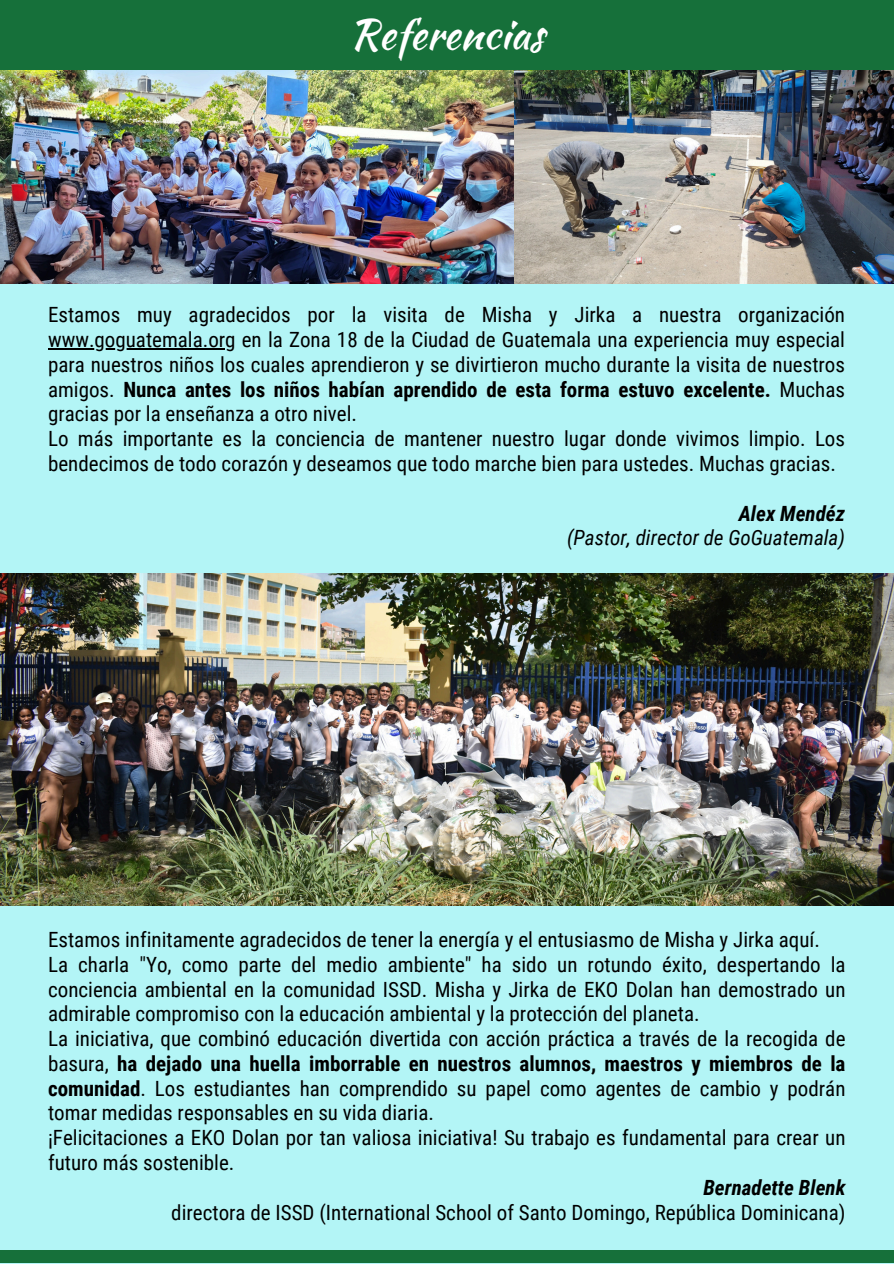
<style>
.page{position:relative;width:894px;height:1264px;background:#fff}
.page>*{position:absolute;margin:0;border:0;box-sizing:border-box;transform-origin:0 0}
.t1{font:41.7px "Kaushan Script";color:#fff}
.t2{font:21px/24.8px "Roboto Condensed";color:#000;text-align:justify}
.t3{font:italic 21px "Roboto Condensed";color:#000}
.t4{font:italic 700 21px "Roboto Condensed";color:#000}
.s1{font-weight:700}
</style>
<div class="page">
<div style="left:0;top:0;width:893px;height:1263px;background:#b3f5f6"></div>
<div style="left:0;top:0;width:893px;height:71px;background:#16703a"></div>
<img style="left:0;top:71px;width:514px;height:212px">
<img style="left:514px;top:71px;width:379px;height:212px">
<div style="left:0;top:1250px;width:893px;height:12px;background:#16703a"></div>
<img style="left:0;top:573px;width:893px;height:332px">
<hr style="left:48px;top:348px;width:187px;height:1px;background:#000">
<p class="t1" style="left:349px;top:4px;width:196px">Referencias</p>
<p class="t2" style="left:48px;top:303px;width:798px">Estamos muy agradecidos por la visita de Misha y Jirka a nuestra organización</p>
<p class="t2" style="left:48px;top:327px;width:798px;text-align:left">www.goguatemala.org en la Zona 18 de la Ciudad de Guatemala una experiencia muy especial para nuestros niños los cuales aprendieron y se divirtieron mucho durante la visita de nuestros amigos. <span class="s1">Nunca antes los niños habían aprendido de esta forma estuvo excelente.</span> Muchas gracias por la enseñanza a otro nivel.<br>Lo más importante es la conciencia de mantener nuestro lugar donde vivimos limpio. Los</p>
<p class="t2" style="left:48px;top:451px;width:789px">bendecimos de todo corazón y deseamos que todo marche bien para ustedes. Muchas gracias.</p>
<p class="t4" style="left:738px;top:501px;width:108px">Alex Mendéz</p>
<p class="t3" style="left:567px;top:526px;width:279px">(Pastor, director de GoGuatemala)</p>
<p class="t2" style="left:48px;top:927px;width:773px">Estamos infinitamente agradecidos de tener la energía y el entusiasmo de Misha y Jirka aquí.</p>
<p class="t2" style="left:48px;top:952px;width:798px">La charla "Yo, como parte del medio ambiente" ha sido un rotundo éxito, despertando la conciencia ambiental en la comunidad ISSD. Misha y Jirka de EKO Dolan han demostrado un admirable compromiso con la educación ambiental y la protección del planeta.</p>
<p class="t2" style="left:48px;top:1026px;width:798px">La iniciativa, que combinó educación divertida con acción práctica a través de la recogida de basura, <span class="s1">ha dejado una huella imborrable en nuestros alumnos, maestros y miembros de la comunidad</span>. Los estudiantes han comprendido su papel como agentes de cambio y podrán tomar medidas responsables en su vida diaria.</p>
<p class="t2" style="left:48px;top:1125px;width:798px">¡Felicitaciones a EKO Dolan por tan valiosa iniciativa! Su trabajo es fundamental para crear un futuro más sostenible.</p>
<p class="t4" style="left:703px;top:1175px;width:144px">Bernadette Blenk</p>
<p class="t2" style="left:171px;top:1199px;width:675px">directora de ISSD (International School of Santo Domingo, República Dominicana)</p>
</div>
